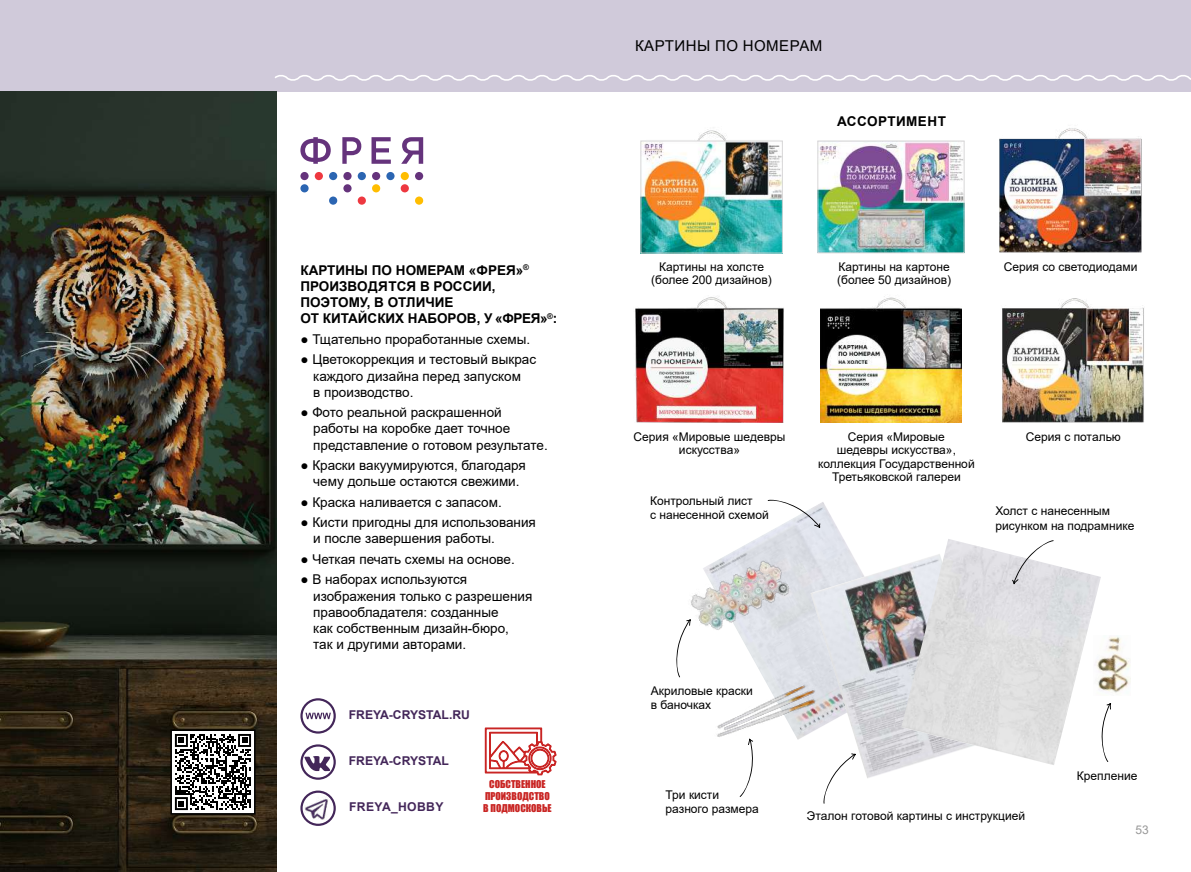
<style>
.page{position:relative;width:1191px;height:872px;background:#fff}
.page>*{position:absolute;margin:0;border:0;box-sizing:border-box;transform-origin:0 0}
.t1{font:15px "Arial";letter-spacing:.035em;color:#000}
.t2{font:13.5px/16.2px "Arial";color:#000}
.t3{font:700 13.5px/16.2px "Arial";color:#000}
.t4{font:700 13.5px "Arial";letter-spacing:.035em;color:#000}
.t5{font:700 12.15px "Arial";color:#432659}
.t6{font:700 12.15px "Arial";letter-spacing:.035em;color:#432659}
.t7{font:12px/13.5px "Arial";color:#000}
.t8{font:12px "Arial";color:#989898}
.t9{font:9.9px/12px "Impact";color:#c92523;text-align:center}
</style>
<div class="page">
<img style="left:641px;top:129px;width:141px;height:12px">
<img style="left:642px;top:143px;width:138px;height:108px">
<div style="left:640px;top:141px;width:142px;height:112px;border:1px solid #d7d6d7"></div>
<img style="left:819px;top:143px;width:143px;height:108px">
<div style="left:817px;top:141px;width:147px;height:112px;border:1px solid #d7d6d7"></div>
<img style="left:999px;top:128px;width:143px;height:124px">
<img style="left:820px;top:296px;width:141px;height:126px">
<div style="left:0;top:0;width:1191px;height:91px;background:#d0cada"></div>
<svg style="left:275px;top:75px;width:916px;height:6px"></svg>
<img style="left:0;top:91px;width:276px;height:781px">
<img style="left:635px;top:297px;width:149px;height:125px">
<svg style="left:300px;top:790px;width:36px;height:36px"></svg>
<svg style="left:300px;top:698px;width:36px;height:35px"></svg>
<svg style="left:300px;top:744px;width:36px;height:35px"></svg>
<img style="left:305px;top:796px;width:24px;height:24px">
<img style="left:1101px;top:637px;width:29px;height:56px">
<img style="left:756px;top:502px;width:95px;height:169px">
<img style="left:691px;top:521px;width:129px;height:143px">
<img style="left:717px;top:671px;width:93px;height:69px">
<img style="left:810px;top:553px;width:100px;height:225px">
<img style="left:901px;top:539px;width:200px;height:226px">
<svg style="left:1012px;top:540px;width:41px;height:44px"></svg>
<svg style="left:767px;top:499px;width:53px;height:29px"></svg>
<svg style="left:1101px;top:703px;width:10px;height:59px"></svg>
<svg style="left:823px;top:753px;width:33px;height:51px"></svg>
<svg style="left:739px;top:738px;width:14px;height:59px"></svg>
<svg style="left:676px;top:619px;width:15px;height:58px"></svg>
<img style="left:1002px;top:298px;width:142px;height:124px">
<svg style="left:484px;top:727px;width:73px;height:49px"></svg>
<div style="left:300px;top:172px;width:9px;height:8px;background:#65337c;border-radius:50%"></div>
<div style="left:315px;top:172px;width:8px;height:8px;background:#ee3840;border-radius:50%"></div>
<div style="left:329px;top:172px;width:8px;height:8px;background:#2b65b2;border-radius:50%"></div>
<div style="left:343px;top:172px;width:8px;height:8px;background:#65337c;border-radius:50%"></div>
<div style="left:358px;top:172px;width:8px;height:8px;background:#2b65b2;border-radius:50%"></div>
<div style="left:372px;top:172px;width:8px;height:8px;background:#65337c;border-radius:50%"></div>
<div style="left:386px;top:172px;width:8px;height:8px;background:#2b65b2;border-radius:50%"></div>
<div style="left:401px;top:172px;width:8px;height:8px;background:#ffbd00;border-radius:50%"></div>
<div style="left:415px;top:172px;width:8px;height:8px;background:#65337c;border-radius:50%"></div>
<div style="left:300px;top:184px;width:9px;height:8px;background:#2b65b2;border-radius:50%"></div>
<div style="left:343px;top:184px;width:8px;height:8px;background:#65337c;border-radius:50%"></div>
<div style="left:372px;top:184px;width:8px;height:8px;background:#ffbd00;border-radius:50%"></div>
<div style="left:401px;top:184px;width:8px;height:8px;background:#ee3840;border-radius:50%"></div>
<div style="left:329px;top:196px;width:8px;height:9px;background:#2b65b2;border-radius:50%"></div>
<div style="left:358px;top:196px;width:8px;height:9px;background:#ee3840;border-radius:50%"></div>
<div style="left:415px;top:196px;width:8px;height:9px;background:#ffbd00;border-radius:50%"></div>
<svg style="left:300px;top:137px;width:31px;height:27px"></svg>
<svg style="left:342px;top:137px;width:19px;height:27px"></svg>
<svg style="left:371px;top:137px;width:20px;height:27px"></svg>
<svg style="left:401px;top:137px;width:22px;height:27px"></svg>
<div style="left:171px;top:730px;width:84px;height:83px;background:#fff"></div>
<svg style="left:175px;top:734px;width:76px;height:76px"></svg>
<div style="left:170px;top:729px;width:85px;height:85px;border:2px solid #000"></div>
<p class="t3" style="left:300px;top:262px;width:258px">КАРТИНЫ ПО НОМЕРАМ «ФРЕЯ»<sup>®<br></sup>ПРОИЗВОДЯТСЯ В РОССИИ,<br>ПОЭТОМУ, В ОТЛИЧИЕ<br>ОТ КИТАЙСКИХ НАБОРОВ, У «ФРЕЯ»<sup>®</sup>:</p>
<p class="t2" style="left:300px;top:331px;width:231px">● Тщательно проработанные схемы.</p>
<p class="t2" style="left:313px;top:351px;width:224px;text-indent:-13px">● Цветокоррекция и тестовый выкрас каждого дизайна перед запуском<br>в производство.</p>
<p class="t2" style="left:313px;top:404px;width:236px;text-indent:-13px">● Фото реальной раскрашенной работы на коробке дает точное представление о готовом результате.</p>
<p class="t2" style="left:300px;top:457px;width:227px;text-align:center">● Краски вакуумируются, благодаря чему дольше остаются свежими.</p>
<p class="t2" style="left:300px;top:494px;width:203px">● Краска наливается с запасом.</p>
<p class="t2" style="left:313px;top:514px;width:224px;text-indent:-13px">● Кисти пригодны для использования и после завершения работы.</p>
<p class="t2" style="left:300px;top:551px;width:216px">● Четкая печать схемы на основе.</p>
<p class="t2" style="left:313px;top:571px;width:221px;text-indent:-13px">● В наборах используются изображения только с разрешения правообладателя: созданные<br>как собственным дизайн-бюро,<br>так и другими авторами.</p>
<p class="t5" style="left:349px;top:706px;width:123px">FREYA-CRYSTAL.RU</p>
<p class="t5" style="left:349px;top:752px;width:102px">FREYA-CRYSTAL</p>
<p class="t6" style="left:349px;top:798px;width:96px">FREYA_HOBBY</p>
<p class="t9" style="left:483px;top:778px;width:70px">СОБСТВЕННОЕ<br>ПРОИЗВОДСТВО<br>В ПОДМОСКОВЬЕ</p>
<p class="t1" style="left:635px;top:35px;width:189px">КАРТИНЫ ПО НОМЕРАМ</p>
<p class="t4" style="left:837px;top:112px;width:110px">АССОРТИМЕНТ</p>
<p class="t7" style="left:651px;top:260px;width:122px;text-align:center">Картины на холсте (более 200 дизайнов)</p>
<p class="t7" style="left:837px;top:260px;width:115px">Картины на картоне (более 50 дизайнов)</p>
<p class="t7" style="left:1003px;top:260px;width:135px">Серия со светодиодами</p>
<p class="t7" style="left:633px;top:430px;width:153px;text-align:center">Серия «Мировые шедевры искусства»</p>
<p class="t7" style="left:650px;top:493px;width:120px;line-height:14.4px">Контрольный лист<br>с нанесенной схемой</p>
<p class="t7" style="left:818px;top:430px;width:158px;text-align:center">Серия «Мировые<br>шедевры искусства», коллекция Государственной<br>Третьяковской галереи</p>
<p class="t7" style="left:1025px;top:430px;width:97px">Серия с поталью</p>
<p class="t7" style="left:995px;top:503px;width:141px;line-height:14.4px">Холст с нанесенным рисунком на подрамнике</p>
<p class="t7" style="left:651px;top:683px;width:104px;line-height:14.4px">Акриловые краски в баночках</p>
<p class="t7" style="left:1076px;top:768px;width:62px">Крепление</p>
<p class="t7" style="left:665px;top:787px;width:95px;line-height:14.4px">Три кисти разного размера</p>
<p class="t7" style="left:806px;top:808px;width:220px">Эталон готовой картины с инструкцией</p>
<p class="t8" style="left:1135px;top:821px;width:15px">53</p>
</div>
